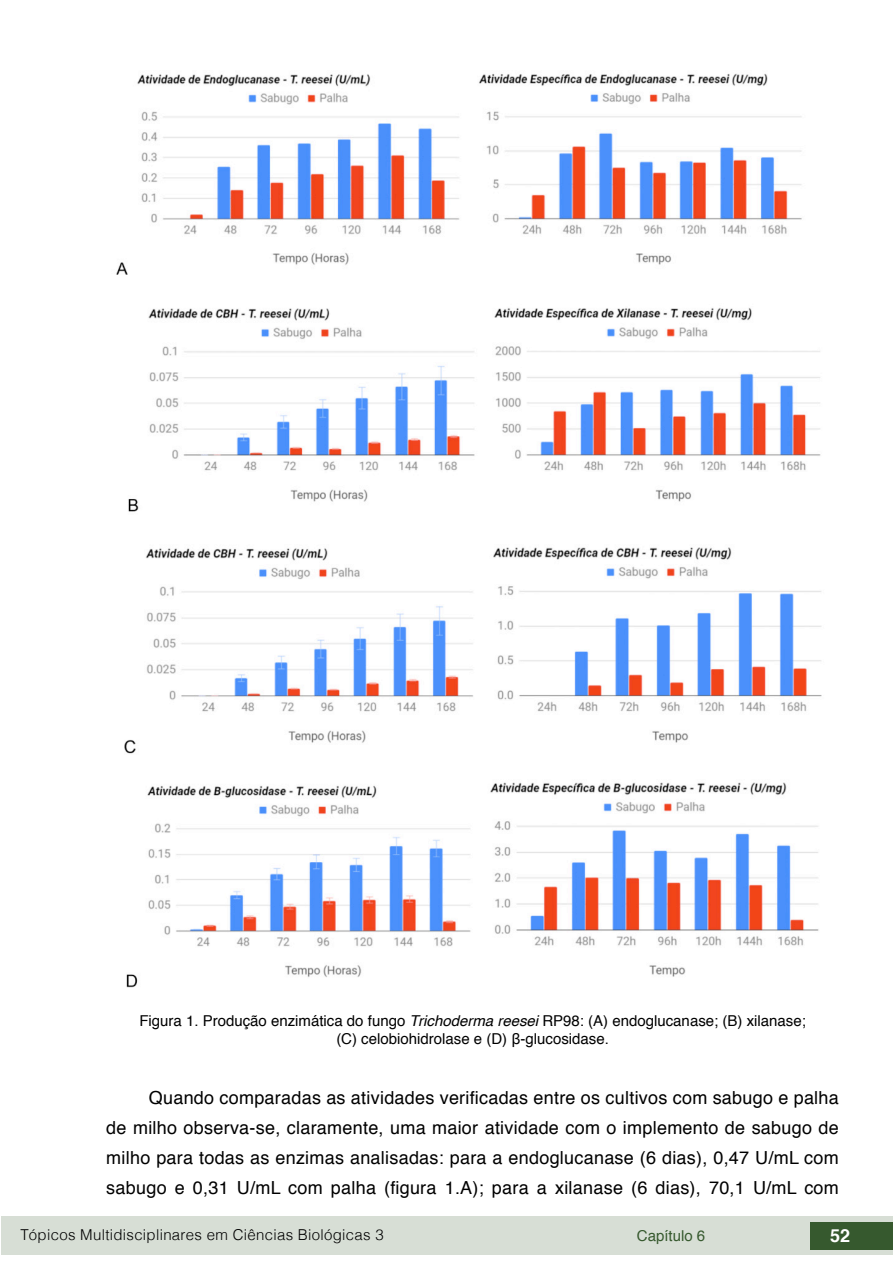
<style>
.page{position:relative;width:893px;height:1263px;background:#fff}
.page>*{position:absolute;margin:0;border:0;box-sizing:border-box;transform-origin:0 0}
.txt{font:18px/30px "Helvetica";letter-spacing:.015em;color:#000;text-align:justify}
.t1{font:700 18px "Helvetica";color:#fff}
.info_tab_gra_imag{font:15px/18px "Helvetica";color:#000;text-align:center}
.t2{font:300 15px "Helvetica";letter-spacing:.02em;color:#000}
.t3{font:15px "Helvetica";color:#36592e}
.s1{font-style:italic}
</style>
<div class="page">
<div style="left:1px;top:1216px;width:891px;height:38px;background:#d7ded5"></div>
<div style="left:810px;top:1222px;width:83px;height:27px;background:#36592e"></div>
<img style="left:116px;top:73px;width:686px;height:202px">
<img style="left:128px;top:308px;width:693px;height:204px">
<img style="left:124px;top:547px;width:698px;height:207px">
<img style="left:126px;top:782px;width:693px;height:206px">
<p class="info_tab_gra_imag" style="left:139px;top:1012px;width:668px">Figura 1. Produção enzimática do fungo <span class="s1">Trichoderma reesei</span> RP98: (A) endoglucanase; (B) xilanase; (C) celobiohidrolase e (D) β-glucosidase.</p>
<p class="txt" style="left:106px;top:1083px;width:734px;text-indent:43px">Quando comparadas as atividades verificadas entre os cultivos com sabugo e palha de milho observa-se, claramente, uma maior atividade com o implemento de sabugo de milho para todas as enzimas analisadas: para a endoglucanase (6 dias), 0,47 U/mL com sabugo e 0,31 U/mL com palha (figura 1.A); para a xilanase (6 dias), 70,1 U/mL com</p>
<p class="t2" style="left:20px;top:1222px;width:365px">Tópicos Multidisciplinares em Ciências Biológicas 3</p>
<p class="t3" style="left:637px;top:1224px;width:70px">Capítulo 6</p>
<p class="t1" style="left:830px;top:1221px;width:22px">52</p>
</div>
